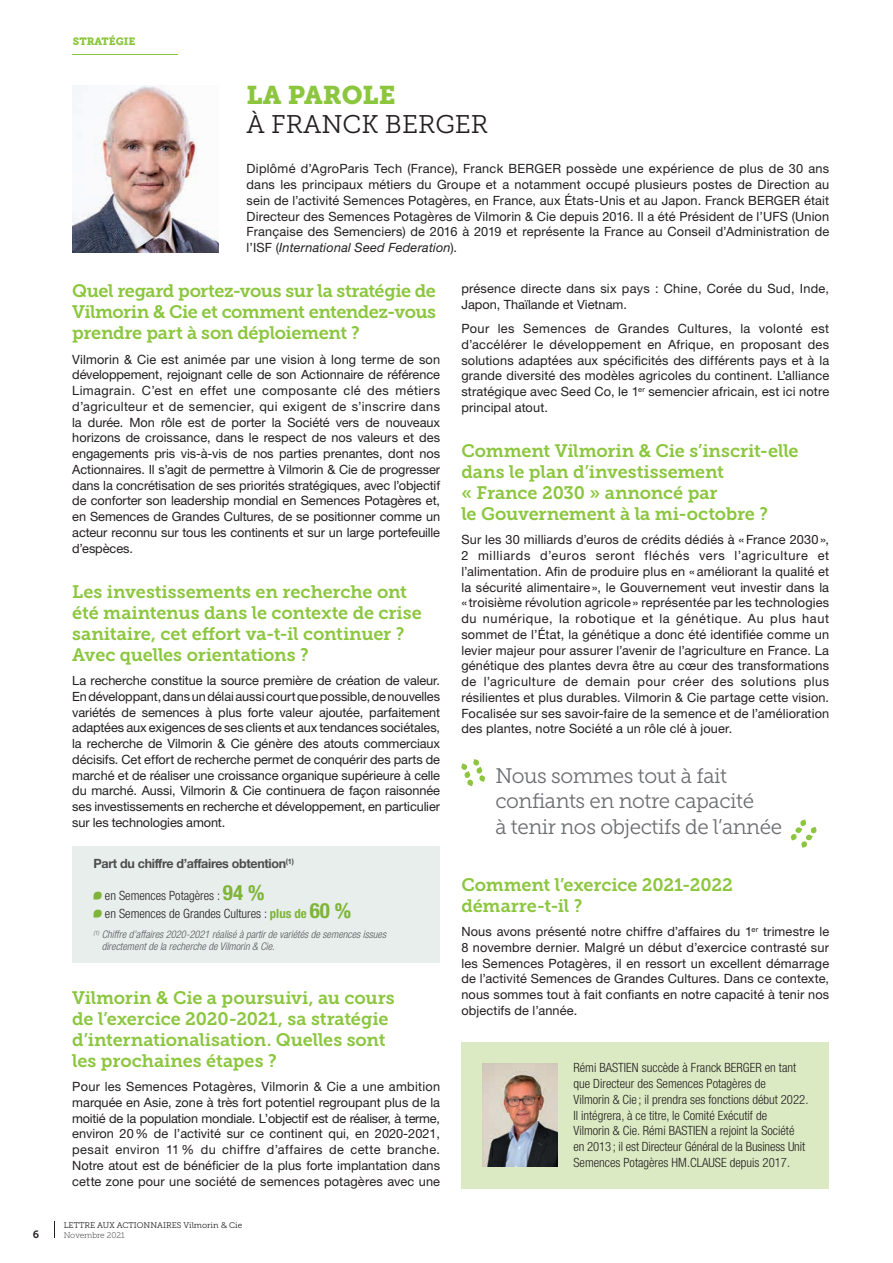
<style>
.page{position:relative;width:893px;height:1263px;background:#fff}
.page>*{position:absolute;margin:0;border:0;box-sizing:border-box;transform-origin:0 0}
.t1{font:25.5px "Museo Slab 300";color:#231f20}
.t2{font:25.5px "Museo Slab 900";color:#8bc63e}
.t3{font:21px/25.5px "Museo Slab 300";letter-spacing:-.02em;color:#6c6d70}
.t4{font:18px/21px "Museo Slab 700";letter-spacing:-.01em;color:#8bc63e}
.t5{font:12.75px/15.8px "Helvetica Neue LT Std";letter-spacing:.01em;color:#231f20;text-align:justify}
.t6{font:300 condensed 12.75px/15.8px "Helvetica Neue LT Std";color:#231f20}
.t7{font:700 12.75px "Helvetica Neue LT Std";letter-spacing:-.025em;color:#4b4c4d}
.t8{font:italic 300 condensed 10.5px/12px "Helvetica Neue LT Std";color:#57585a}
.t9{font:10.5px "Museo Slab 900";color:#8bc63e}
.t10{font:10.5px "Museo Slab 700";color:#231f20}
.t11{font:8.25px "Museo Slab 300";color:#231f20}
.t12{font:8.25px "Museo Slab 100";color:#231f20}
.s1{font-style:italic}
.s2{font-family:"Helvetica Neue LT Std";font-weight:700}
.s3{font-weight:700;font-size:21px;color:#7fb438}
.s4{font-weight:700;color:#7fb438}
.s5{font-family:"Helvetica Neue LT Std";font-weight:300;font-stretch:expanded}
</style>
<div class="page">
<svg style="left:54px;top:1221px;width:1px;height:17px"></svg>
<div style="left:461px;top:1042px;width:368px;height:146px;background:#dbeac3"></div>
<hr style="left:73px;top:54px;width:105px;height:1px;background:#8bc63e">
<img style="left:72px;top:85px;width:146px;height:167px">
<div style="left:72px;top:846px;width:368px;height:117px;background:#e7eeec"></div>
<svg style="left:94px;top:892px;width:8px;height:7px"></svg>
<svg style="left:94px;top:910px;width:8px;height:7px"></svg>
<img style="left:483px;top:1063px;width:74px;height:104px">
<svg style="left:791px;top:819px;width:26px;height:29px"></svg>
<svg style="left:461px;top:759px;width:24px;height:27px"></svg>
<p class="t9" style="left:73px;top:36px;width:64px">STRATÉGIE</p>
<h1 class="t2" style="left:247px;top:80px;width:150px">LA PAROLE</h1>
<h1 class="t1" style="left:247px;top:110px;width:243px">À FRANCK BERGER</h1>
<p class="t5" style="left:247px;top:161px;width:584px">Diplômé d’AgroParis Tech (France), Franck BERGER possède une expérience de plus de 30 ans dans les principaux métiers du Groupe et a notamment occupé plusieurs postes de Direction au sein de l’activité Semences Potagères, en France, aux États-Unis et au Japon. Franck BERGER était Directeur des Semences Potagères de Vilmorin &amp; Cie depuis 2016. Il a été Président de l’UFS (Union Française des Semenciers) de 2016 à 2019 et représente la France au Conseil d’Administration de l’ISF (<span class="s1">International Seed Federation</span>).</p>
<p class="t5" style="left:461px;top:280px;width:369px">présence directe dans six pays : Chine, Corée du Sud, Inde,<br>Japon, Thaïlande et Vietnam.</p>
<p class="t5" style="left:461px;top:320px;width:369px">Pour les Semences de Grandes Cultures, la volonté est d’accélérer le développement en Afrique, en proposant des solutions adaptées aux spécificités des différents pays et à la grande diversité des modèles agricoles du continent. L’alliance stratégique avec Seed Co, le 1<sup>er</sup> semencier africain, est ici notre principal atout.</p>
<h3 class="t4" style="left:461px;top:440px;width:339px">Comment Vilmorin <span class="s2">&amp;</span> Cie s’inscrit-elle dans le plan d’investissement<br>« France 2030 » annoncé par<br>le Gouvernement à la mi-octobre ?</h3>
<p class="t5" style="left:461px;top:532px;width:369px">Sur les 30 milliards d’euros de crédits dédiés à « France 2030 », 2 milliards d’euros seront fléchés vers l’agriculture et l’alimentation. Afin de produire plus en « améliorant la qualité et la sécurité alimentaire », le Gouvernement veut investir dans la « troisième révolution agricole » représentée par les technologies du numérique, la robotique et la génétique. Au plus haut sommet de l’État, la génétique a donc été identifiée comme un levier majeur pour assurer l’avenir de l’agriculture en France. La génétique des plantes devra être au cœur des transformations de l’agriculture de demain pour créer des solutions plus résilientes et plus durables. Vilmorin &amp; Cie partage cette vision.<br>Focalisée sur ses savoir-faire de la semence et de l’amélioration des plantes, notre Société a un rôle clé à jouer.</p>
<h3 class="t4" style="left:72px;top:281px;width:365px;text-align:justify">Quel regard portez-vous sur la stratégie de Vilmorin <span class="s2">&amp;</span> Cie et comment entendez-vous prendre part à son déploiement ?</h3>
<p class="t5" style="left:72px;top:351px;width:369px">Vilmorin &amp; Cie est animée par une vision à long terme de son développement, rejoignant celle de son Actionnaire de référence Limagrain. C’est en effet une composante clé des métiers d’agriculteur et de semencier, qui exigent de s’inscrire dans la durée. Mon rôle est de porter la Société vers de nouveaux horizons de croissance, dans le respect de nos valeurs et des engagements pris vis-à-vis de nos parties prenantes, dont nos Actionnaires. Il s’agit de permettre à Vilmorin &amp; Cie de progresser dans la concrétisation de ses priorités stratégiques, avec l’objectif de conforter son leadership mondial en Semences Potagères et, en Semences de Grandes Cultures, de se positionner comme un acteur reconnu sur tous les continents et sur un large portefeuille d’espèces.</p>
<h3 class="t4" style="left:72px;top:581px;width:351px">Les investissements en recherche ont été maintenus dans le contexte de crise sanitaire, cet effort va-t-il continuer ?<br>Avec quelles orientations ?</h3>
<p class="t5" style="left:72px;top:673px;width:369px">La recherche constitue la source première de création de valeur.<br>En développant, dans un délai aussi court que possible, de nouvelles variétés de semences à plus forte valeur ajoutée, parfaitement adaptées aux exigences de ses clients et aux tendances sociétales, la recherche de Vilmorin &amp; Cie génère des atouts commerciaux décisifs. Cet effort de recherche permet de conquérir des parts de marché et de réaliser une croissance organique supérieure à celle du marché. Aussi, Vilmorin &amp; Cie continuera de façon raisonnée ses investissements en recherche et développement, en particulier sur les technologies amont.</p>
<h2 class="t3" style="left:495px;top:763px;width:288px">Nous sommes tout à fait confiants en notre capacité<br>à tenir nos objectifs de l’année</h2>
<p class="t7" style="left:94px;top:855px;width:202px">Part du chiffre d’affaires obtention<sup>(1)</sup></p>
<p class="t6" style="left:105px;top:886px;width:248px;line-height:18px">en Semences Potagères : <span class="s3">94 %<br></span>en Semences de Grandes Cultures : <span class="s4">plus de</span> <span class="s3">60 %</span></p>
<p class="t8" style="left:102px;top:929px;width:286px;text-indent:-8px"><sup>(1)</sup> Chiffre d’affaires 2020-2021 réalisé à partir de variétés de semences issues directement de la recherche de Vilmorin &amp; Cie.</p>
<h3 class="t4" style="left:72px;top:987px;width:324px">Vilmorin <span class="s2">&amp;</span> Cie a poursuivi, au cours de l’exercice 2020-2021, sa stratégie d’internationalisation. Quelles sont les prochaines étapes ?</h3>
<p class="t5" style="left:72px;top:1078px;width:369px">Pour les Semences Potagères, Vilmorin &amp; Cie a une ambition marquée en Asie, zone à très fort potentiel regroupant plus de la moitié de la population mondiale. L’objectif est de réaliser, à terme, environ 20 % de l’activité sur ce continent qui, en 2020-2021, pesait environ 11 % du chiffre d’affaires de cette branche.<br>Notre atout est de bénéficier de la plus forte implantation dans cette zone pour une société de semences potagères avec une</p>
<p class="t11" style="left:64px;top:1221px;width:180px">LETTRE AUX ACTIONNAIRES Vilmorin <span class="s5">&amp;</span> Cie</p>
<p class="t10" style="left:33px;top:1228px;width:8px">6</p>
<p class="t12" style="left:64px;top:1230px;width:63px">Novembre 2021</p>
<h3 class="t4" style="left:461px;top:874px;width:273px">Comment l’exercice 2021-2022 démarre-t-il ?</h3>
<p class="t5" style="left:461px;top:924px;width:369px">Nous avons présenté notre chiffre d’affaires du 1<sup>er</sup> trimestre le 8 novembre dernier. Malgré un début d’exercice contrasté sur les Semences Potagères, il en ressort un excellent démarrage de l’activité Semences de Grandes Cultures. Dans ce contexte, nous sommes tout à fait confiants en notre capacité à tenir nos objectifs de l’année.</p>
<p class="t6" style="left:573px;top:1060px;width:236px">Rémi BASTIEN succède à Franck BERGER en tant que Directeur des Semences Potagères de<br>Vilmorin &amp; Cie ; il prendra ses fonctions début 2022.<br>Il intégrera, à ce titre, le Comité Exécutif de<br>Vilmorin &amp; Cie. Rémi BASTIEN a rejoint la Société en 2013 ; il est Directeur Général de la Business Unit Semences Potagères HM.CLAUSE depuis 2017.</p>
</div>
